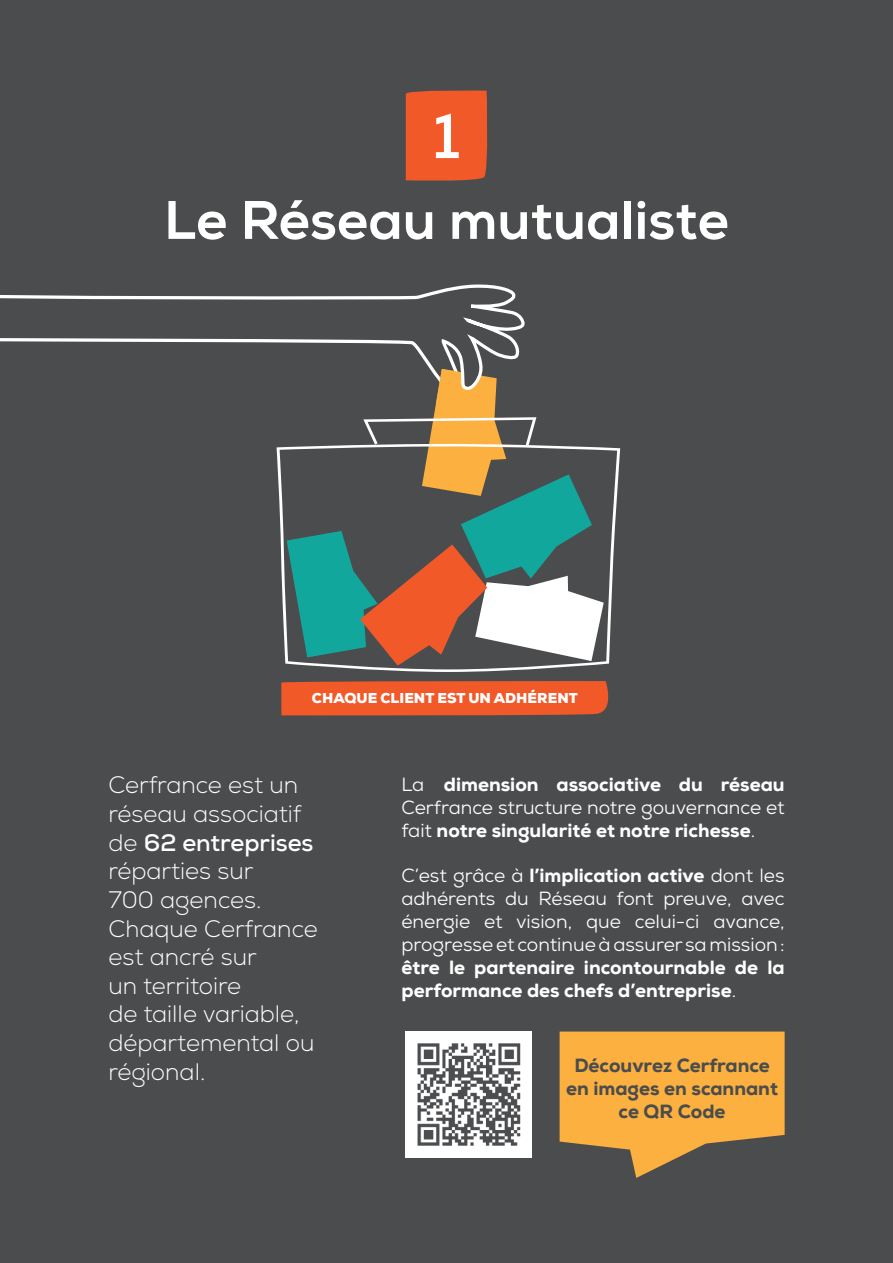
<style>
.page{position:relative;width:893px;height:1263px;background:#4b4c4d}
.page>*{position:absolute;margin:0;border:0;box-sizing:border-box;transform-origin:0 0}
.t1{font:700 63.6px "Nexa";color:#fff}
.t2{font:54px "Nexa X Bold";color:#fff}
.t3{font:300 23.85px/28.7px "Nexa";color:#fff}
.t4{font:800 19.05px/23px "Nexa";color:#fff;text-align:justify}
.t5{font:19.05px/23px "Nexa";color:#fff;text-align:justify}
.t6{font:800 19.05px/23px "Nexa";color:#4b4c4d;text-align:center}
.t7{font:900 14.25px "Nexa";color:#fff}
.s1{font-weight:700}
.s2{font-weight:400}
.s3{font-weight:800}
</style>
<div class="page">
<svg style="left:277px;top:447px;width:343px;height:225px"></svg>
<svg style="left:0;top:284px;width:525px;height:85px"></svg>
<svg style="left:287px;top:369px;width:317px;height:297px"></svg>
<div style="left:406px;top:90px;width:82px;height:91px;background:#f15929"></div>
<svg style="left:281px;top:681px;width:328px;height:35px;background:#e9582a"></svg>
<img style="left:406px;top:1031px;width:125px;height:127px">
<svg style="left:560px;top:1031px;width:225px;height:147px"></svg>
<h1 class="t1" style="left:433px;top:95px;width:29px">1</h1>
<h2 class="t2" style="left:164px;top:187px;width:566px">Le Réseau mutualiste</h2>
<p class="t7" style="left:312px;top:689px;width:267px">CHAQUE CLIENT EST UN ADHÉRENT</p>
<p class="t3" style="left:108px;top:771px;width:211px">Cerfrance est un réseau associatif de <span class="s1">62 entreprises </span>réparties sur<br>700 agences.<br>Chaque Cerfrance est ancré sur<br>un territoire<br>de taille variable, départemental ou régional.</p>
<p class="t4" style="left:401px;top:773px;width:385px"><span class="s2">La</span> dimension associative du réseau <span class="s2">Cerfrance structure notre gouvernance et fait</span> notre singularité et notre richesse<span class="s2">.</span></p>
<p class="t5" style="left:401px;top:864px;width:385px">C’est grâce à <span class="s3">l’implication active</span> dont les adhérents du Réseau font preuve, avec énergie et vision, que celui-ci avance, progresse et continue à assurer sa mission:</p>
<p class="t4" style="left:401px;top:956px;width:385px">être le partenaire incontournable de la performance des chefs d’entreprise<span class="s2">.</span></p>
<p class="t6" style="left:566px;top:1054px;width:213px">Découvrez Cerfrance en images en scannant ce QR Code</p>
</div>
